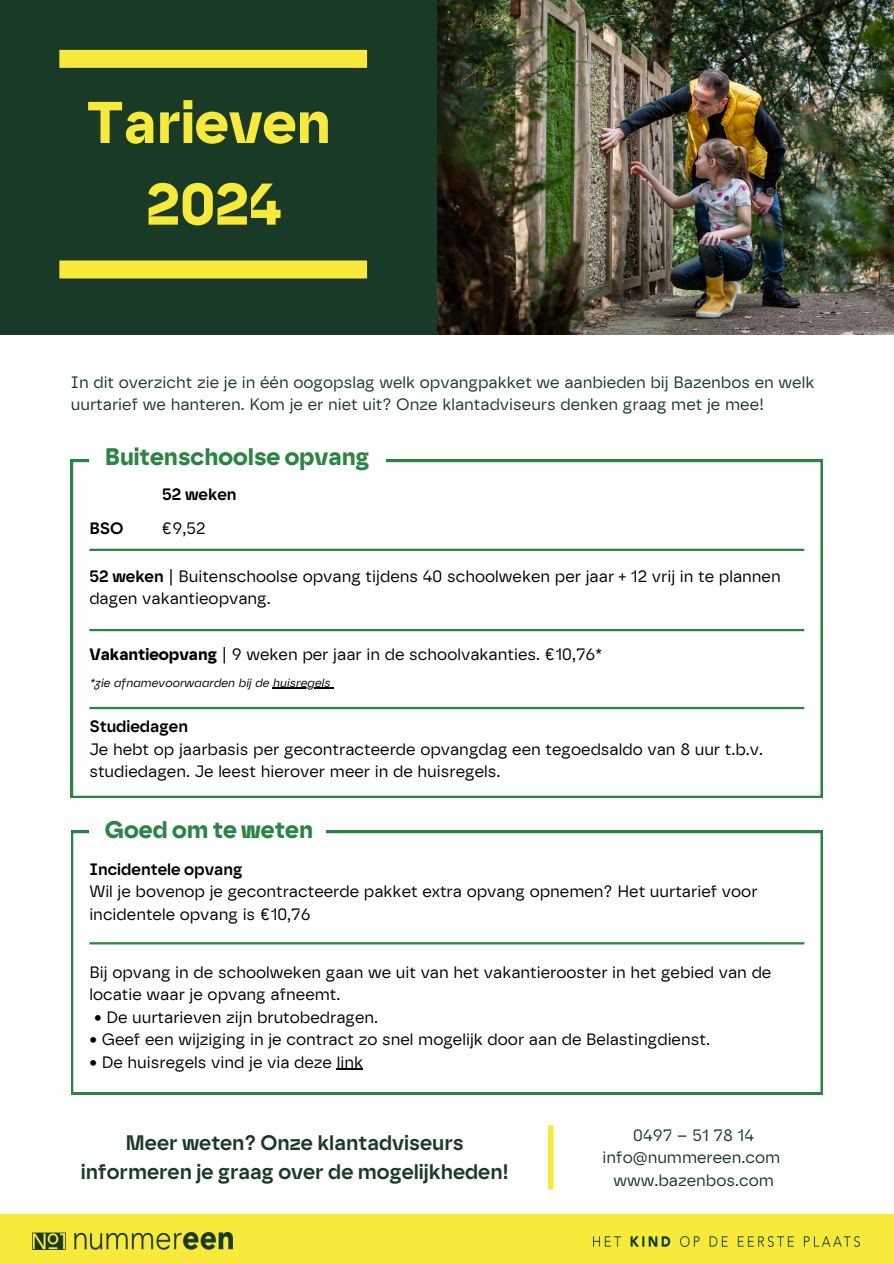
<style>
.page{position:relative;width:894px;height:1264px;background:#fff}
.page>*{position:absolute;margin:0;border:0;box-sizing:border-box;transform-origin:0 0}
.t1{font:700 58.65px/81.6px "Safiro";color:#f8ea3a;text-align:center}
.t2{font:700 24px "Safiro";color:#2a8544}
.t3{font:600 21px/29.2px "Safiro";color:#193a27;text-align:center}
.t4{font:16.5px/22.5px "Safiro";color:#000}
.t5{font:16.5px/22.5px "Safiro";color:#193a27}
.t6{font:600 16.5px "Safiro";color:#000}
.t7{font:italic 12px "Safiro";color:#000}
.s1{font-weight:600}
.s2{font-weight:700}
</style>
<div class="page">
<div style="left:0;top:1213px;width:893px;height:50px;background:#f8ea3a"></div>
<img style="left:593px;top:1236px;width:266px;height:10px">
<img style="left:32px;top:1232px;width:201px;height:17px">
<img style="left:437px;top:0;width:456px;height:334px">
<div style="left:0;top:0;width:437px;height:334px;background:#193a27"></div>
<div style="left:59px;top:50px;width:308px;height:18px;background:#f8ea3a"></div>
<div style="left:59px;top:260px;width:308px;height:18px;background:#f8ea3a"></div>
<svg style="left:71px;top:460px;width:751px;height:337px"></svg>
<div style="left:89px;top:422px;width:297px;height:48px;background:#fff"></div>
<hr style="left:89px;top:548px;width:715px;height:3px;background:#2a8544">
<hr style="left:89px;top:707px;width:715px;height:2px;background:#2a8544">
<svg style="left:71px;top:831px;width:751px;height:263px"></svg>
<div style="left:89px;top:813px;width:236px;height:31px;background:#fff"></div>
<hr style="left:89px;top:942px;width:715px;height:2px;background:#2a8544">
<hr style="left:89px;top:629px;width:715px;height:2px;background:#2a8544">
<hr style="left:272px;top:687px;width:58px;height:1px;background:#000">
<svg style="left:336px;top:1068px;width:27px;height:1px"></svg>
<div style="left:548px;top:1125px;width:5px;height:64px;background:#f8ea3a"></div>
<h2 class="t1" style="left:86px;top:82px;width:246px">Tarieven<br>2024</h2>
<h5 class="t5" style="left:71px;top:371px;width:744px">In dit overzicht zie je in één oogopslag welk opvangpakket we aanbieden bij Bazenbos en welk uurtarief we hanteren. Kom je er niet uit? Onze klantadviseurs denken graag met je mee!</h5>
<h4 class="t2" style="left:105px;top:442px;width:266px">Buitenschoolse opvang</h4>
<h6 class="t6" style="left:162px;top:484px;width:76px">52 weken</h6>
<h6 class="t6" style="left:89px;top:518px;width:36px">BSO</h6>
<h6 class="t4" style="left:162px;top:516px;width:45px">€9,52</h6>
<p class="t4" style="left:89px;top:564px;width:692px"><span class="s1">52 weken</span> | Buitenschoolse opvang tijdens 40 schoolweken per jaar + 12 vrij in te plannen dagen vakantieopvang.</p>
<h6 class="t4" style="left:89px;top:642px;width:514px"><span class="s2">Vakantieopvang</span> | 9 weken per jaar in de schoolvakanties. €10,76*</h6>
<h3 class="t7" style="left:89px;top:675px;width:242px">*zie afnamevoorwaarden bij de huisregels</h3>
<h6 class="t4" style="left:89px;top:715px;width:675px"><span class="s1">Studiedagen<br></span>Je hebt op jaarbasis per gecontracteerde opvangdag een tegoedsaldo van 8 uur t.b.v. studiedagen. Je leest hierover meer in de huisregels.</h6>
<h2 class="t2" style="left:105px;top:815px;width:210px">Goed om te weten</h2>
<h6 class="t4" style="left:89px;top:857px;width:669px"><span class="s1">Incidentele opvang<br></span>Wil je bovenop je gecontracteerde pakket extra opvang opnemen? Het uurtarief voor incidentele opvang is €10,76</h6>
<p class="t4" style="left:89px;top:960px;width:683px">Bij opvang in de schoolweken gaan we uit van het vakantierooster in het gebied van de locatie waar je opvang afneemt.</p>
<p class="t4" style="left:94px;top:1005px;width:285px">• De uurtarieven zijn brutobedragen.</p>
<p class="t4" style="left:89px;top:1028px;width:622px">• Geef een wijziging in je contract zo snel mogelijk door aan de Belastingdienst.</p>
<p class="t4" style="left:89px;top:1050px;width:275px">• De huisregels vind je via deze link</p>
<p class="t3" style="left:81px;top:1127px;width:429px">Meer weten? Onze klantadviseurs informeren je graag over de mogelijkheden!</p>
<p class="t5" style="left:602px;top:1123px;width:179px;text-align:center">0497 – 51 78 14 info@nummereen.com www.bazenbos.com</p>
</div>
